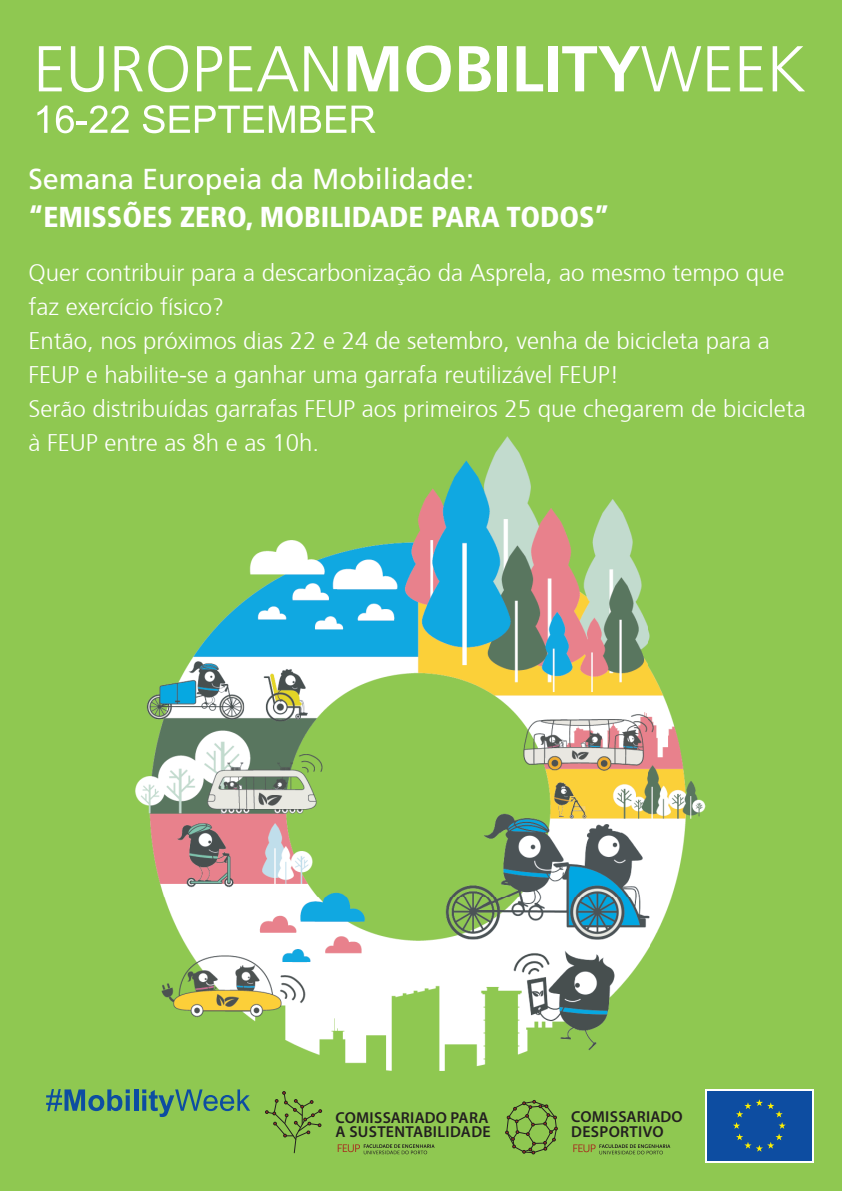
<style>
.page{position:relative;width:842px;height:1191px;background:#8fc851}
.page>*{position:absolute;margin:0;border:0;box-sizing:border-box;transform-origin:0 0}
.t1{font:900 condensed 28.9px "Frutiger LT Std";color:#fff}
.t2{font:28.9px "Frutiger LT Com";color:#fff}
.t3{font:300 24px/34px "Frutiger";color:#fff}
.t4{font:600 15.9px "Myriad Pro";letter-spacing:.02em;color:#231f20}
</style>
<div class="page">
<img style="left:136px;top:437px;width:569px;height:633px">
<svg style="left:39px;top:46px;width:23px;height:45px"></svg>
<svg style="left:71px;top:46px;width:33px;height:46px"></svg>
<svg style="left:114px;top:45px;width:74px;height:47px"></svg>
<svg style="left:197px;top:46px;width:25px;height:45px"></svg>
<svg style="left:229px;top:46px;width:69px;height:45px"></svg>
<svg style="left:304px;top:46px;width:33px;height:45px"></svg>
<svg style="left:348px;top:46px;width:50px;height:45px"></svg>
<svg style="left:406px;top:45px;width:45px;height:47px"></svg>
<svg style="left:459px;top:46px;width:32px;height:45px"></svg>
<div style="left:498px;top:46px;width:9px;height:45px;background:#fff"></div>
<svg style="left:517px;top:46px;width:26px;height:45px"></svg>
<div style="left:548px;top:46px;width:9px;height:45px;background:#fff"></div>
<svg style="left:562px;top:46px;width:139px;height:45px"></svg>
<svg style="left:707px;top:46px;width:23px;height:45px"></svg>
<svg style="left:740px;top:46px;width:23px;height:45px"></svg>
<svg style="left:773px;top:46px;width:32px;height:45px"></svg>
<svg style="left:37px;top:105px;width:10px;height:28px"></svg>
<svg style="left:56px;top:105px;width:18px;height:28px"></svg>
<hr style="left:77px;top:121px;width:10px;height:4px;background:#fff">
<svg style="left:89px;top:105px;width:40px;height:28px"></svg>
<svg style="left:143px;top:105px;width:232px;height:28px"></svg>
<div style="left:705px;top:1089px;width:109px;height:73px;background:linear-gradient(to bottom,#0d4da1,#0d4da1)"></div>
<div style="left:707px;top:1091px;width:104px;height:69px;background:#0d4da1"></div>
<svg style="left:733px;top:1099px;width:53px;height:52px"></svg>
<svg style="left:46px;top:1089px;width:84px;height:22px"></svg>
<hr style="left:134px;top:1089px;width:4px;height:21px;background:#0d4da1">
<svg style="left:142px;top:1089px;width:108px;height:28px"></svg>
<svg style="left:573px;top:1144px;width:97px;height:10px"></svg>
<svg style="left:505px;top:1100px;width:53px;height:54px"></svg>
<svg style="left:338px;top:1144px;width:97px;height:10px"></svg>
<svg style="left:265px;top:1091px;width:57px;height:63px"></svg>
<p class="t2" style="left:28px;top:162px;width:447px">Semana Europeia da Mobilidade:</p>
<p class="t1" style="left:28px;top:199px;width:583px">“EMISSÕES ZERO, MOBILIDADE PARA TODOS”</p>
<p class="t3" style="left:28px;top:254px;width:758px">Quer contribuir para a descarbonização da Asprela, ao mesmo tempo que faz exercício físico?</p>
<p class="t3" style="left:28px;top:322px;width:743px">Então, nos próximos dias 22 e 24 de setembro, venha de bicicleta para a<br>FEUP e habilite-se a ganhar uma garrafa reutilizável FEUP!</p>
<p class="t3" style="left:28px;top:390px;width:779px">Serão distribuídas garrafas FEUP aos primeiros 25 que chegarem de bicicleta à FEUP entre as 8h e as 10h.</p>
<p class="t4" style="left:336px;top:1107px;width:154px">COMISSARIADO PARA</p>
<p class="t4" style="left:336px;top:1122px;width:157px">A SUSTENTABILIDADE</p>
<p class="t4" style="left:571px;top:1106px;width:113px">COMISSARIADO</p>
<p class="t4" style="left:571px;top:1121px;width:94px">DESPORTIVO</p>
</div>
